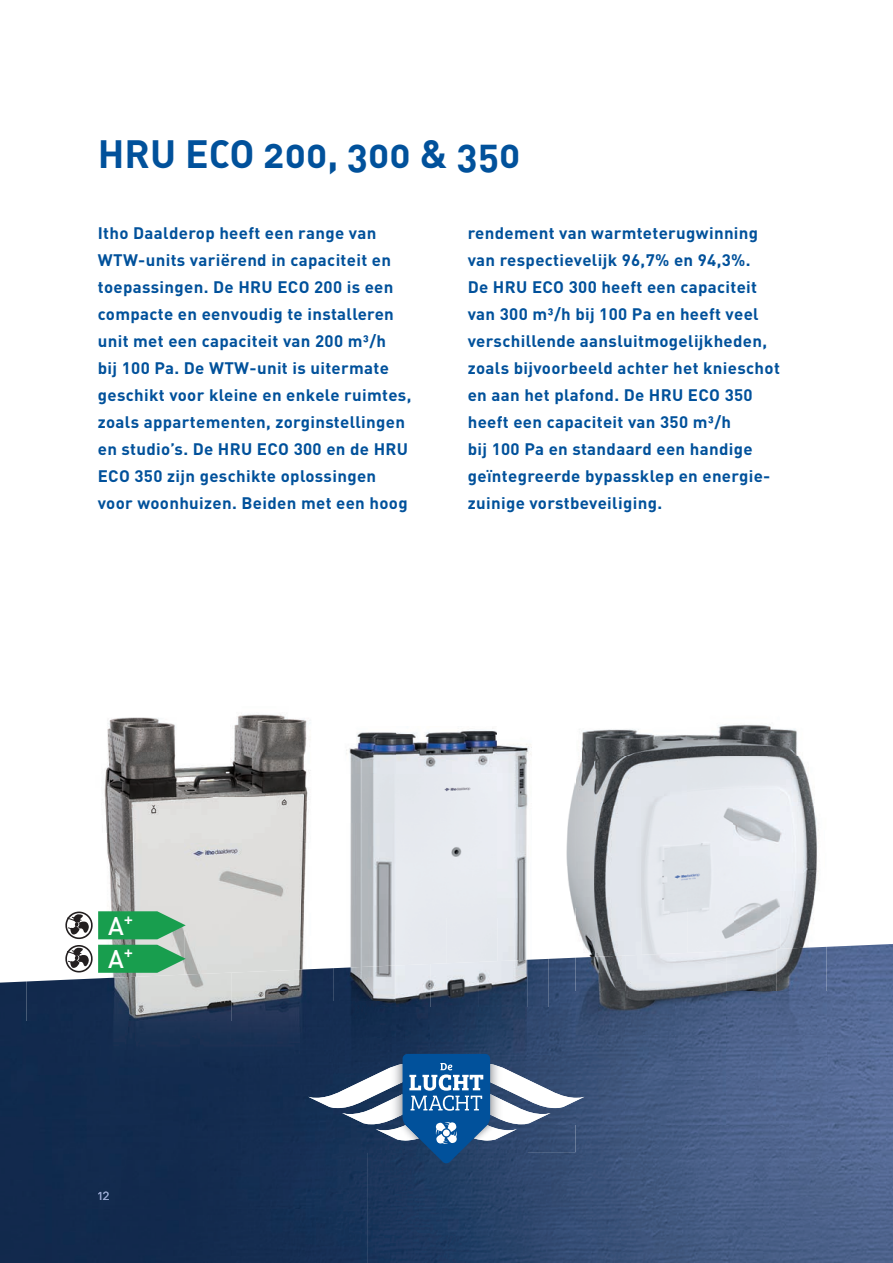
<style>
.page{position:relative;width:893px;height:1263px;background:#fff}
.page>*{position:absolute;margin:0;border:0;box-sizing:border-box;transform-origin:0 0}
.t1{font:39px "DIN Bold Alternate";color:#01519b}
.t2{font:500 25.2px/34.2px "DIN";color:#fff}
.t3{font:500 17.4px "DIN";color:#fff}
.t4{font:700 16.5px/27px "DIN";letter-spacing:.02em;color:#01519b}
.t5{font:13.5px "DIN Regular Alternate";color:#9baad3}
</style>
<div class="page">
<div style="left:0;top:981px;width:52px;height:282px;background:#12294d"></div>
<img style="left:788px;top:944px;width:105px;height:319px">
<img style="left:52px;top:1075px;width:315px;height:188px">
<img style="left:367px;top:1125px;width:421px;height:138px">
<img style="left:107px;top:714px;width:200px;height:38px">
<img style="left:104px;top:752px;width:207px;height:183px">
<img style="left:78px;top:939px;width:106px;height:38px">
<img style="left:184px;top:935px;width:120px;height:37px">
<img style="left:27px;top:977px;width:102px;height:98px">
<img style="left:129px;top:972px;width:102px;height:103px">
<img style="left:231px;top:968px;width:103px;height:107px">
<img style="left:346px;top:730px;width:186px;height:93px">
<img style="left:395px;top:822px;width:137px;height:96px">
<img style="left:497px;top:918px;width:52px;height:41px">
<img style="left:395px;top:964px;width:35px;height:90px">
<img style="left:430px;top:962px;width:49px;height:92px">
<img style="left:479px;top:959px;width:70px;height:95px">
<img style="left:350px;top:823px;width:45px;height:142px">
<img style="left:334px;top:965px;width:61px;height:89px">
<img style="left:581px;top:724px;width:217px;height:32px">
<img style="left:576px;top:756px;width:243px;height:151px">
<img style="left:576px;top:907px;width:65px;height:48px">
<img style="left:688px;top:907px;width:46px;height:44px">
<img style="left:734px;top:907px;width:46px;height:42px">
<img style="left:780px;top:907px;width:47px;height:40px">
<img style="left:576px;top:955px;width:50px;height:170px">
<img style="left:626px;top:953px;width:50px;height:172px">
<img style="left:676px;top:951px;width:50px;height:174px">
<img style="left:726px;top:949px;width:50px;height:176px">
<img style="left:776px;top:947px;width:51px;height:178px">
<img style="left:549px;top:783px;width:27px;height:271px">
<svg style="left:65px;top:945px;width:121px;height:28px;background:#57a878"></svg>
<svg style="left:65px;top:911px;width:121px;height:28px;background:#58a878"></svg>
<svg style="left:308px;top:1054px;width:277px;height:110px"></svg>
<h1 class="t1" style="left:98px;top:128px;width:424px">HRU ECO 200, 300 &amp; 350</h1>
<p class="t4" style="left:98px;top:219px;width:315px">Itho Daalderop heeft een range van WTW-units variërend in capaciteit en toepassingen. De HRU ECO 200 is een compacte en eenvoudig te installeren unit met een capaciteit van 200 m³/h<br>bij 100 Pa. De WTW-unit is uitermate geschikt voor kleine en enkele ruimtes, zoals appartementen, zorginstellingen en studio’s. De HRU ECO 300 en de HRU ECO 350 zijn geschikte oplossingen voor woonhuizen. Beiden met een hoog</p>
<p class="t4" style="left:468px;top:219px;width:314px">rendement van warmteterugwinning van respectievelijk 96,7% en 94,3%.<br>De HRU ECO 300 heeft een capaciteit van 300 m³/h bij 100 Pa en heeft veel verschillende aansluitmogelijkheden, zoals bijvoorbeeld achter het knieschot en aan het plafond. De HRU ECO 350 heeft een capaciteit van 350 m³/h<br>bij 100 Pa en standaard een handige<br>ge ïntegreerde bypassklep en energie&shy;zuinige vorst beveiliging.</p>
<h2 class="t2" style="left:108px;top:908px;width:27px">A<sup>+<br></sup>A</h2>
<p class="t3" style="left:124px;top:941px;width:11px">+</p>
<h2 class="t2" style="left:108px;top:946px;width:27px">A<sup>+</sup></h2>
<p class="t5" style="left:98px;top:1187px;width:13px">12</p>
</div>
